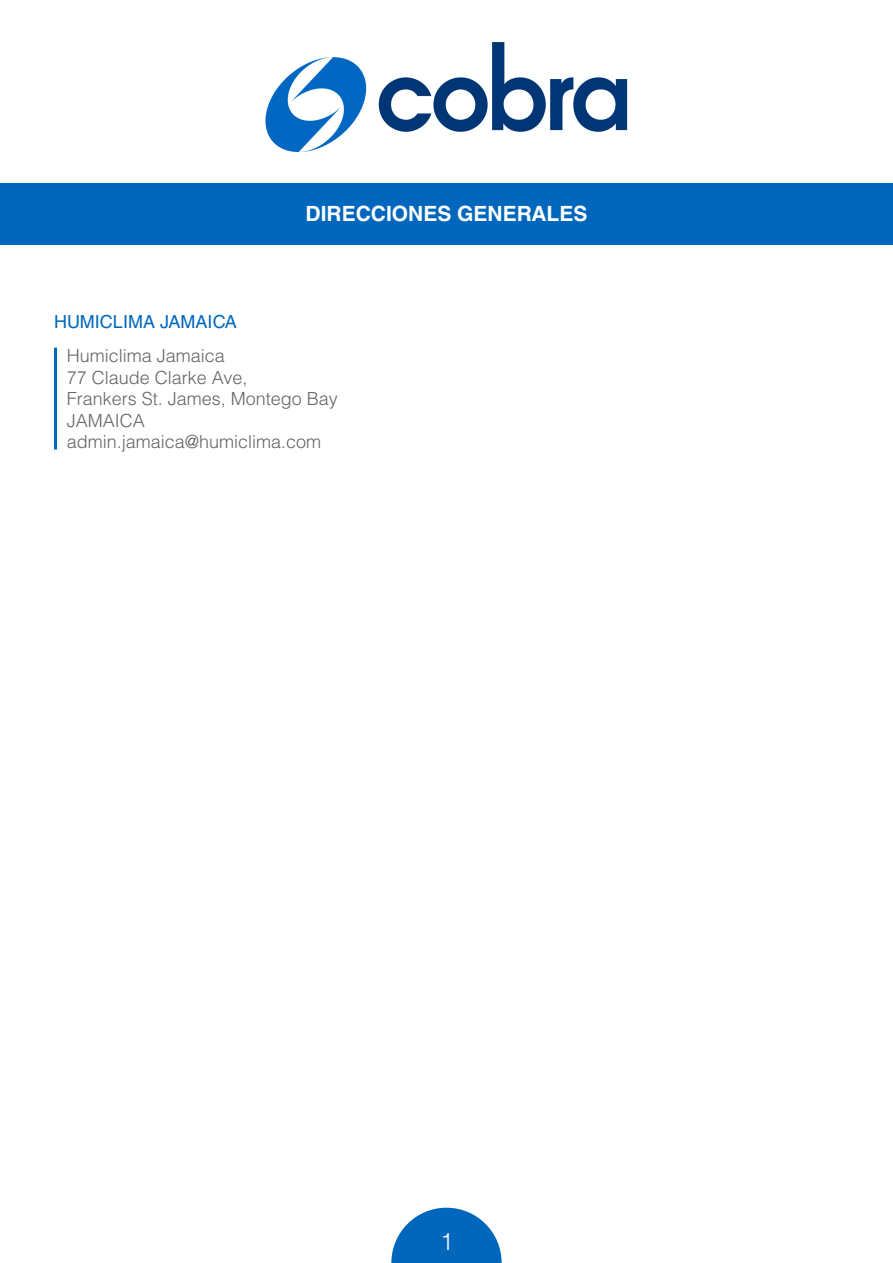
<style>
.page{position:relative;width:893px;height:1263px;background:#fff}
.page>*{position:absolute;margin:0;border:0;box-sizing:border-box;transform-origin:0 0}
.t1{font:300 24px "Helvetica LT Std";color:#fff}
.t2{font:700 21px "Helvetica LT Std";color:#fff}
.t3{font:300 18px "Helvetica LT Std";color:#646463}
.t4{font:18px "Helvetica LT Std";color:#0167bd}
</style>
<div class="page">
<img style="left:266px;top:42px;width:361px;height:109px">
<div style="left:0;top:183px;width:893px;height:61px;background:#0167bd"></div>
<svg style="left:391px;top:1208px;width:111px;height:55px"></svg>
<hr style="left:54px;top:348px;width:3px;height:101px;background:#0167bd">
<hr style="left:456px;top:1211px;width:3px;height:52px;background:#0167bd">
<p class="t2" style="left:305px;top:201px;width:283px">DIRECCIONES GENERALES</p>
<p class="t4" style="left:54px;top:311px;width:184px">HUMICLIMA JAMAICA</p>
<p class="t3" style="left:67px;top:344px;width:160px">Humiclima Jamaica</p>
<p class="t3" style="left:67px;top:366px;width:182px">77 Claude Clarke Ave,</p>
<p class="t3" style="left:67px;top:388px;width:273px">Frankers St. James, Montego Bay</p>
<p class="t3" style="left:67px;top:409px;width:80px">JAMAICA</p>
<p class="t3" style="left:67px;top:431px;width:256px">admin.jamaica@humiclima.com</p>
<p class="t1" style="left:440px;top:1227px;width:15px">1</p>
</div>
